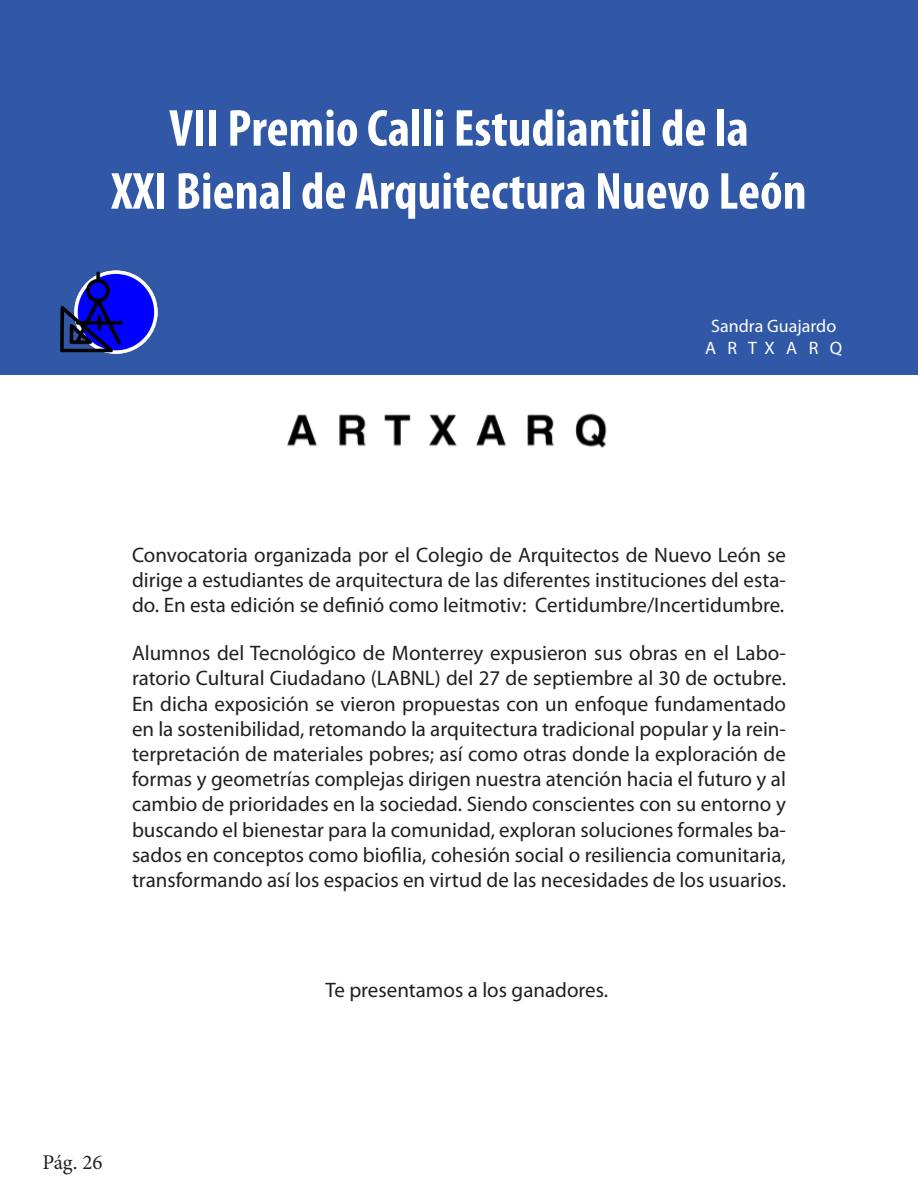
<style>
.page{position:relative;width:918px;height:1188px;background:#fff}
.page>*{position:absolute;margin:0;border:0;box-sizing:border-box;transform-origin:0 0}
.TITULOS{font:700 condensed 52.5px "Myriad Pro";color:#fff}
.t1{font:21px/25.2px "Myriad Pro";color:#231f20;text-align:justify}
.t2{font:21px "Minion Pro";color:#231f20}
.Estilo_de_párrafo_2{font:18px/21.6px "Myriad Pro";color:#fff;text-align:center}
</style>
<div class="page">
<div style="left:0;top:0;width:918px;height:374px;background:#3058a7"></div>
<img style="left:61px;top:270px;width:97px;height:83px">
<img style="left:287px;top:413px;width:320px;height:35px">
<p class="TITULOS" style="left:169px;top:95px;width:581px">VII Premio Calli Estudiantil de la</p>
<p class="TITULOS" style="left:111px;top:158px;width:697px">XXI Bienal de Arquitectura Nuevo León</p>
<p class="Estilo_de_párrafo_2" style="left:705px;top:315px;width:139px">Sandra Guajardo<br>A R T X A R Q</p>
<p class="t1" style="left:132px;top:542px;width:656px">Convocatoria organizada por el Colegio de Arquitectos de Nuevo León se dirige a estudiantes de arquitectura de las diferentes instituciones del esta&shy;do. En esta edición se definió como leitmotiv: Certidumbre/Incertidumbre.</p>
<p class="t1" style="left:132px;top:640px;width:656px">Alumnos del Tecnológico de Monterrey expusieron sus obras en el Labo&shy;ratorio Cultural Ciudadano (LABNL) del 27 de septiembre al 30 de octubre.<br>En dicha exposición se vieron propuestas con un enfoque fundamentado en la sostenibilidad, retomando la arquitectura tradicional popular y la rein&shy;terpretación de materiales pobres; así como otras donde la exploración de formas y geometrías complejas dirigen nuestra atención hacia el futuro y al cambio de prioridades en la sociedad. Siendo conscientes con su entorno y buscando el bienestar para la comunidad, exploran soluciones formales ba&shy;sados en conceptos como biofilia, cohesión social o resiliencia comunitaria, transformando así los espacios en virtud de las necesidades de los usuarios.</p>
<p class="t1" style="left:325px;top:977px;width:284px">Te presentamos a los ganadores.</p>
<p class="t2" style="left:43px;top:1148px;width:62px">Pág. 26</p>
</div>
